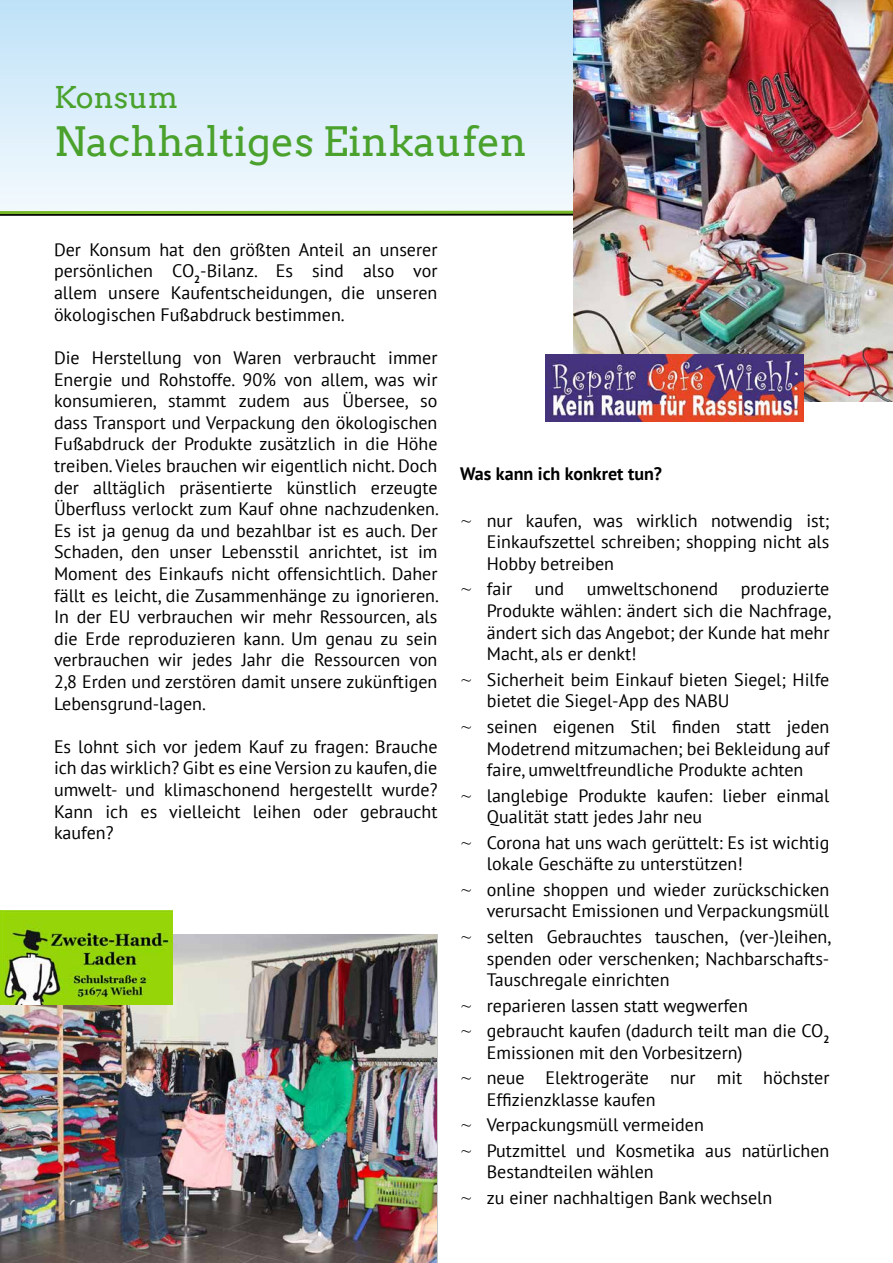
<style>
.page{position:relative;width:893px;height:1263px;background:#fff}
.page>*{position:absolute;margin:0;border:0;box-sizing:border-box;transform-origin:0 0}
.t1{font:40.5px "Arvo";color:#4aa22d}
.t2{font:30px "Arvo";color:#4aa22d}
.t3{font:18px/21.6px "PT Sans";color:#000;text-align:justify}
.t4{font:700 18px "PT Sans";color:#000}
.s1{font-family:"Times New Roman"}
</style>
<div class="page">
<div style="left:0;top:0;width:893px;height:214px;background:linear-gradient(to bottom,#bee2f8,#f4fafd)"></div>
<svg style="left:0;top:209px;width:573px;height:7px"></svg>
<img style="left:0;top:934px;width:436px;height:329px">
<img style="left:2px;top:910px;width:170px;height:94px">
<img style="left:0;top:910px;width:2px;height:94px">
<img style="left:573px;top:0;width:320px;height:402px">
<img style="left:545px;top:354px;width:259px;height:67px">
<h2 class="t2" style="left:54px;top:77px;width:125px">Konsum</h2>
<h1 class="t1" style="left:54px;top:115px;width:474px">Nachhaltiges Einkaufen</h1>
<p class="t3" style="left:54px;top:238px;width:385px">Der Konsum hat den größten Anteil an unserer persönlichen CO<sub>2</sub>-Bilanz. Es sind also vor allem unsere Kaufentscheidungen, die unseren ökologischen Fußabdruck bestimmen.</p>
<p class="t3" style="left:54px;top:346px;width:386px">Die Herstellung von Waren verbraucht immer Energie und Rohstoffe. 90% von allem, was wir konsumieren, stammt zudem aus Übersee, so dass Transport und Verpackung den ökologischen Fußabdruck der Produkte zusätzlich in die Höhe treiben. Vieles brauchen wir eigentlich nicht. Doch der alltäglich präsentierte künstlich erzeugte Überfluss verlockt zum Kauf ohne nachzudenken.<br>Es ist ja genug da und bezahlbar ist es auch. Der Schaden, den unser Lebensstil anrichtet, ist im Moment des Einkaufs nicht offensichtlich. Daher fällt es leicht, die Zusammenhänge zu ignorieren.<br>In der EU verbrauchen wir mehr Ressourcen, als die Erde reproduzieren kann. Um genau zu sein verbrauchen wir jedes Jahr die Ressourcen von 2,8 Erden und zerstören damit unsere zukünftigen Lebensgrund-lagen.</p>
<p class="t3" style="left:54px;top:735px;width:385px">Es lohnt sich vor jedem Kauf zu fragen: Brauche ich das wirklich? Gibt es eine Version zu kaufen, die umwelt- und klimaschonend hergestellt wurde?<br>Kann ich es vielleicht leihen oder gebraucht kaufen?</p>
<p class="t4" style="left:460px;top:461px;width:203px">Was kann ich konkret tun?</p>
<p class="t3" style="left:487px;top:509px;width:344px;text-indent:-25px"><span class="s1">~</span> nur kaufen, was wirklich notwendig ist; Einkaufszettel schreiben; shopping nicht als Hobby betreiben</p>
<p class="t3" style="left:461px;top:578px;width:52px"><span class="s1">~</span> fair</p>
<p class="t3" style="left:535px;top:578px;width:31px">und</p>
<p class="t3" style="left:587px;top:578px;width:133px">umweltschonend</p>
<p class="t3" style="left:487px;top:578px;width:346px;text-indent:254px">produzierte Produkte wählen: ändert sich die Nachfrage, ändert sich das Angebot; der Kunde hat mehr Macht, als er denkt!</p>
<p class="t3" style="left:487px;top:668px;width:344px;text-indent:-25px"><span class="s1">~</span> Sicherheit beim Einkauf bieten Siegel; Hilfe bietet die Siegel-App des NABU</p>
<p class="t3" style="left:487px;top:715px;width:344px;text-indent:-25px"><span class="s1">~</span> seinen eigenen Stil finden statt jeden Modetrend mitzumachen; bei Bekleidung auf faire, umweltfreundliche Produkte achten</p>
<p class="t3" style="left:487px;top:784px;width:344px;text-indent:-25px"><span class="s1">~</span> langlebige Produkte kaufen: lieber einmal<br>Qualität statt jedes Jahr neu</p>
<p class="t3" style="left:487px;top:831px;width:344px;text-indent:-25px"><span class="s1">~</span> Corona hat uns wach gerüttelt: Es ist wichtig lokale Geschäfte zu unterstützen!</p>
<p class="t3" style="left:461px;top:878px;width:369px;text-align:right"><span class="s1">~</span> online shoppen und wieder zurückschicken verursacht Emissionen und Verpackungsmüll</p>
<p class="t3" style="left:487px;top:925px;width:346px;text-indent:-25px"><span class="s1">~</span> selten Gebrauchtes tauschen, (ver-)leihen, spenden oder verschenken; Nachbarschafts-Tauschregale einrichten</p>
<p class="t3" style="left:461px;top:992px;width:369px;line-height:25.5px"><span class="s1">~</span> reparieren lassen statt wegwerfen<br><span class="s1">~</span> gebraucht kaufen (dadurch teilt man die CO<sub>2</sub></p>
<p class="t3" style="left:461px;top:1039px;width:369px;line-height:25.5px;text-indent:25px">Emissionen mit den Vorbesitzern)<br><span class="s1">~</span> neue Elektrogeräte nur mit höchster</p>
<p class="t3" style="left:461px;top:1086px;width:369px;line-height:25.5px;text-align:left;text-indent:25px">Effizienzklasse kaufen<br><span class="s1">~</span> Verpackungsmüll vermeiden<br><span class="s1">~</span> Putzmittel und Kosmetika aus natürlichen</p>
<p class="t3" style="left:461px;top:1159px;width:312px;line-height:25.5px;text-indent:25px">Bestandteilen wählen<br><span class="s1">~</span> zu einer nachhaltigen Bank wechseln</p>
</div>
